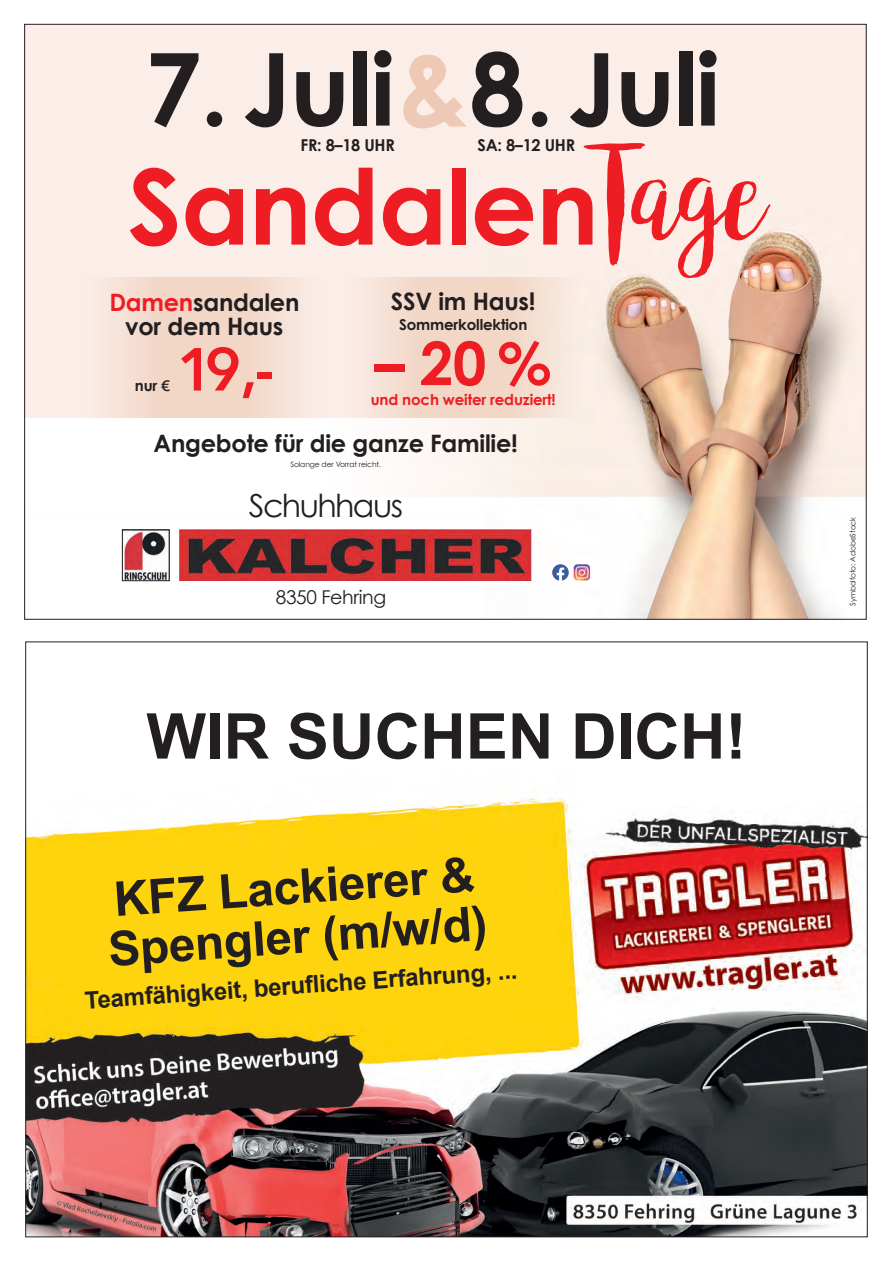
<style>
.page{position:relative;width:893px;height:1263px;background:#fff}
.page>*{position:absolute;margin:0;border:0;box-sizing:border-box;transform-origin:0 0}
.t1{font:700 104.4px "Century Gothic";letter-spacing:-.01em;color:#ee1d23}
.t2{font:700 100.65px "Century Gothic";letter-spacing:-.015em;color:#231f20}
.t3{font:700 63.15px "Arial";color:#231f20}
.t4{font:600 60px "Avenir Next";color:#ee1d23}
.t5{font:700 60px "Century Gothic";color:#ee1d23}
.t6{font:700 48px "Arial";color:#231f20}
.t7{font:31.65px "Century Gothic";letter-spacing:-.05em;color:#231f20}
.t8{font:700 24px "Century Gothic";letter-spacing:-.01em;color:#231f20}
.t9{font:700 24px "Arial";color:#231f20}
.t10{font:19.05px "Century Gothic";letter-spacing:-.02em;color:#231f20}
.t11{font:700 16.35px "Century Gothic";letter-spacing:-.02em;color:#231f20}
.t12{font:700 15px "Century Gothic";letter-spacing:-.01em;color:#ee1d23}
.t13{font:700 15px "Century Gothic";letter-spacing:-.01em;color:#231f20}
.t14{font:7.5px "Century Gothic";letter-spacing:-.01em;color:#231f20}
.s1{font-size:104.4px;color:#eec9b5}
.s2{font-family:"bromello";font-weight:400;font-size:133.35px}
.s3{color:#ee1d23}
.s4{font-family:"Avenir Next";font-weight:600}
</style>
<div class="page">
<img style="left:28px;top:798px;width:837px;height:437px">
<img style="left:571px;top:807px;width:296px;height:195px">
<img style="left:26px;top:26px;width:838px;height:591px">
<div style="left:24px;top:418px;width:555px;height:86px;background:linear-gradient(to right,#fff,#fbf3ee)"></div>
<div style="left:81px;top:277px;width:122px;height:141px;background:linear-gradient(to right,#faece5,#f0d1be)"></div>
<div style="left:203px;top:277px;width:122px;height:141px;background:linear-gradient(to right,#f0d0be,#faebe5)"></div>
<div style="left:342px;top:277px;width:122px;height:141px;background:linear-gradient(to right,#faece5,#f0d1be)"></div>
<div style="left:464px;top:277px;width:123px;height:141px;background:linear-gradient(to right,#f0d0be,#f9ece3)"></div>
<img style="left:552px;top:564px;width:17px;height:17px;border-radius:8px">
<img style="left:574px;top:564px;width:16px;height:16px">
<img style="left:124px;top:531px;width:44px;height:48px">
<div style="left:122px;top:529px;width:48px;height:52px;border:1px solid #231f20"></div>
<img style="left:180px;top:529px;width:351px;height:52px">
<p class="t2" style="left:145px;top:26px;width:576px">7. Juli<span class="s1">&amp;</span>8. Juli</p>
<p class="t11" style="left:301px;top:135px;width:96px">FR: 8–18 UHR</p>
<p class="t11" style="left:478px;top:135px;width:99px">SA: 8–12 UHR</p>
<p class="t1" style="left:128px;top:141px;width:642px">Sandalen<span class="s2">Tage</span></p>
<p class="t8" style="left:109px;top:287px;width:192px"><span class="s3">Damen</span>sandalen</p>
<p class="t8" style="left:125px;top:311px;width:160px">vor dem Haus</p>
<p class="t13" style="left:135px;top:376px;width:37px">nur <span class="s4">€</span></p>
<p class="t4" style="left:177px;top:318px;width:98px">19,-</p>
<p class="t8" style="left:391px;top:286px;width:146px">SSV im Haus!</p>
<p class="t13" style="left:399px;top:315px;width:130px">Sommerkollektion</p>
<p class="t5" style="left:374px;top:325px;width:180px">– 20 <span class="s4">%</span></p>
<p class="t12" style="left:371px;top:390px;width:186px">und noch weiter reduziert!</p>
<p class="t8" style="left:154px;top:428px;width:366px">Angebote für die ganze Familie!</p>
<p class="t14" style="left:290px;top:460px;width:92px">Solange der Vorrat reicht.</p>
<p class="t7" style="left:249px;top:486px;width:156px">Schuhhaus</p>
<p class="t10" style="left:276px;top:586px;width:112px">8350 Fehring</p>
<p class="t3" style="left:146px;top:694px;width:602px">WIR SUCHEN DICH!</p>
<p class="t6" style="left:112px;top:867px;width:363px;rotate:-4deg">KFZ Lackierer &amp;</p>
<p class="t6" style="left:106px;top:917px;width:381px;rotate:-4deg">Spengler (m/w/d)</p>
<p class="t9" style="left:84px;top:984px;width:435px;rotate:-4deg">Teamfähigkeit, berufliche Erfahrung, ...</p>
<p class="t14" style="left:848px;top:606px;width:91px;rotate:-90deg">Symbolfoto: AdobeStock</p>
</div>
